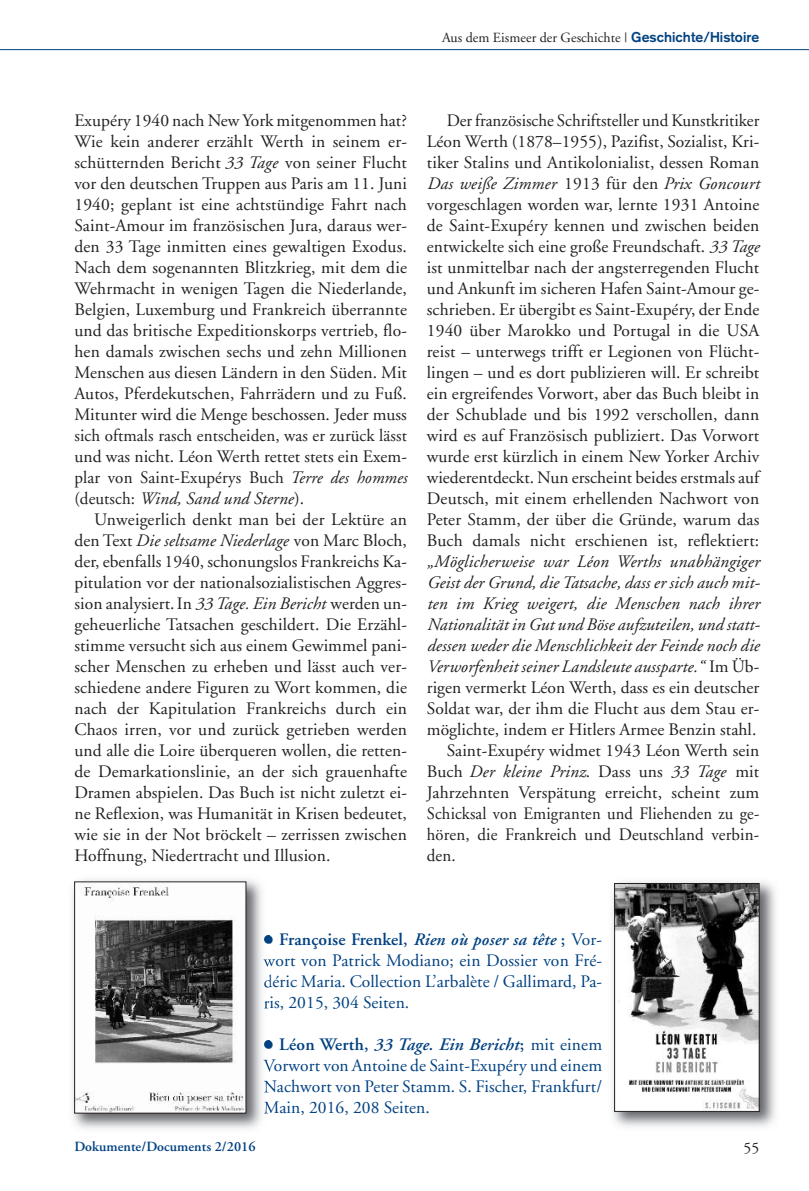
<style>
.page{position:relative;width:809px;height:1191px;background:#fff}
.page>*{position:absolute;margin:0;border:0;box-sizing:border-box;transform-origin:0 0}
.t1{font:17.5px/21px "Adobe Garamond";letter-spacing:.01em;color:#231f20;text-align:justify}
.t2{font:italic 17.5px "Adobe Garamond";letter-spacing:.005em;color:#231f20}
.t3{font:17.5px/21px "Adobe Garamond";letter-spacing:.005em;color:#014181;text-align:justify}
.t4{font:17.5px "Adobe Garamond";letter-spacing:.01em;color:#231f20;scale:.95 1}
.t5{font:15.75px "Adobe Garamond";color:#231f20}
.t6{font:14px "Adobe Garamond";letter-spacing:.005em;color:#231f20}
.t7{font:600 14px "Adobe Garamond";letter-spacing:.005em;color:#014181}
.s1{font-family:"Akzidenz Grotesk";font-weight:700;color:#014181}
.s2{font-style:italic}
.s3{font-style:normal}
.s4{font-weight:600}
.s5{font-weight:600;font-style:italic}
</style>
<div class="page">
<hr style="left:0;top:49px;width:809px;height:1px;background:#014181">
<img style="left:72px;top:879px;width:197px;height:250px">
<svg style="left:264px;top:935px;width:5px;height:8px"></svg>
<svg style="left:263px;top:958px;width:6px;height:8px"></svg>
<svg style="left:264px;top:974px;width:5px;height:13px"></svg>
<svg style="left:264px;top:999px;width:5px;height:10px"></svg>
<svg style="left:264px;top:1040px;width:5px;height:8px"></svg>
<svg style="left:263px;top:1059px;width:6px;height:12px"></svg>
<svg style="left:264px;top:1079px;width:5px;height:13px"></svg>
<svg style="left:264px;top:1101px;width:5px;height:13px"></svg>
<img style="left:76px;top:883px;width:168px;height:228px">
<img style="left:612px;top:881px;width:164px;height:246px">
<img style="left:616px;top:885px;width:141px;height:224px">
<div style="left:614px;top:883px;width:145px;height:228px;border:1px solid #231f20"></div>
<p class="t6" style="left:442px;top:32px;width:319px">Aus dem Eismeer der Geschichte | <span class="s1">Geschichte/Histoire</span></p>
<p class="t1" style="left:74px;top:111px;width:334px">Exupéry 1940 nach New York mitgenommen hat?<br>Wie kein anderer erzählt Werth in seinem er&shy;schütternden Bericht <span class="s2">33 Tage</span> von seiner Flucht vor den deutschen Truppen aus Paris am 11. Juni 1940; geplant ist eine achtstündige Fahrt nach Saint-Amour im französischen Jura, daraus wer&shy;den 33 Tage inmitten eines gewaltigen Exodus.<br>Nach dem sogenannten Blitzkrieg, mit dem die Wehrmacht in wenigen Tagen die Niederlande, Belgien, Luxemburg und Frankreich überrannte und das britische Expeditionskorps vertrieb, flo&shy;hen damals zwischen sechs und zehn Millionen Menschen aus diesen Ländern in den Süden. Mit Autos, Pferdekutschen, Fahrrädern und zu Fuß.<br>Mitunter wird die Menge beschossen. Jeder muss sich oftmals rasch entscheiden, was er zurück lässt und was nicht. Léon Werth rettet stets ein Exem&shy;plar von Saint-Exupérys Buch <span class="s2">Terre des hommes </span>(deutsch: <span class="s2">Wind, Sand und Sterne</span>).</p>
<p class="t1" style="left:74px;top:510px;width:334px;text-indent:20px">Unweigerlich denkt man bei der Lektüre an den Text <span class="s2">Die seltsame Niederlage</span> von Marc Bloch, der, ebenfalls 1940, schonungslos Frankreichs Ka&shy;pitulation vor der nationalsozialistischen Aggres&shy;sion analysiert.In <span class="s2">33Tage. Ein Bericht</span> werden un&shy;geheuerliche Tatsachen geschildert. Die Erzähl&shy;stimme versucht sich aus einem Gewimmel pani&shy;scher Menschen zu erheben und lässt auch ver&shy;schiedene andere Figuren zu Wort kommen, die nach der Kapitulation Frankreichs durch ein Chaos irren, vor und zurück getrieben werden und alle die Loire überqueren wollen, die retten&shy;de Demarkationslinie, an der sich grauenhafte Dramen abspielen. Das Buch ist nicht zuletzt ei&shy;ne Reflexion, was Humanität in Krisen bedeutet, wie sie in der Not bröckelt – zerrissen zwischen Hoffnung, Niedertracht und Illusion.</p>
<p class="t1" style="left:427px;top:111px;width:334px;text-indent:20px">Der französische Schriftsteller und Kunstkritiker Léon Werth (1878–1955), Pazifist, Sozialist, Kri&shy;tiker Stalins und Antikolonialist, dessen Roman <span class="s2">Das weiße Zimmer</span> 1913 für den <span class="s2">Prix Goncourt </span>vorgeschlagen worden war, lernte 1931 Antoine de Saint-Exupéry kennen und zwischen beiden entwickelte sich eine große Freundschaft. <span class="s2">33 Tage </span>ist unmittelbar nach der angsterregenden Flucht und Ankunft im sicheren Hafen Saint-Amour ge&shy;schrieben. Er übergibt es Saint-Exupéry, der Ende 1940 über Marokko und Portugal in die USA reist – unterwegs trifft er Legionen von Flücht&shy;lingen – und es dort publizieren will. Er schreibt ein ergreifendes Vorwort, aber das Buch bleibt in der Schublade und bis 1992 verschollen, dann wird es auf Französisch publiziert. Das Vorwort wurde erst kürzlich in einem New Yorker Archiv wiederentdeckt. Nun erscheint beides erstmals auf Deutsch, mit einem erhellenden Nachwort von Peter Stamm, der über die Gründe, warum das Buch damals nicht erschienen ist, reflektiert:</p>
<p class="t2" style="left:427px;top:554px;width:334px">„Möglicherweise war Léon Werths unabhängiger</p>
<p class="t2" style="left:427px;top:575px;width:335px">Geist der Grund, dieTatsache, dass er sich auch mit-</p>
<p class="t2" style="left:427px;top:596px;width:334px">ten im Krieg weigert, die Menschen nach ihrer</p>
<p class="t2" style="left:427px;top:617px;width:335px">Nationalität in Gut und Böse aufzuteilen, und statt-</p>
<p class="t2" style="left:427px;top:638px;width:334px">dessen weder die Menschlichkeit der Feinde noch die</p>
<p class="t2" style="left:427px;top:659px;width:334px">Verworfenheit seiner Landsleute aussparte.“ <span class="s3">Im Üb-</span></p>
<p class="t1" style="left:427px;top:678px;width:334px">rigen vermerkt Léon Werth, dass es ein deutscher</p>
<p class="t1" style="left:427px;top:699px;width:334px">Soldat war, der ihm die Flucht aus dem Stau er-</p>
<p class="t1" style="left:427px;top:720px;width:331px">möglichte, indem er Hitlers Armee Benzin stahl.</p>
<p class="t1" style="left:446px;top:741px;width:314px">Saint-Exupéry widmet 1943 Léon Werth sein</p>
<p class="t2" style="left:427px;top:764px;width:334px"><span class="s3">Buch</span> Der kleine Prinz<span class="s3">. Dass uns</span> 33 Tage <span class="s3">mit</span></p>
<p class="t1" style="left:427px;top:783px;width:334px">Jahrzehnten Verspätung erreicht, scheint zum</p>
<p class="t4" style="left:427px;top:806px;width:351px">Schicksal von Emigranten und Fliehenden zu ge-</p>
<p class="t4" style="left:427px;top:827px;width:351px">hören, die Frankreich und Deutschland verbin-</p>
<p class="t1" style="left:427px;top:846px;width:30px">den.</p>
<p class="t3" style="left:263px;top:930px;width:340px">● <span class="s4">Françoise Frenkel,</span> <span class="s5">Rien où poser sa tête</span> <span class="s4">;</span> Vor&shy;wort von Patrick Modiano; ein Dossier von Fré&shy;déric Maria. Collection L’arbalète / Gallimard, Pa&shy;ris, 2015, 304 Seiten.</p>
<p class="t3" style="left:263px;top:1035px;width:340px">● <span class="s4">Léon Werth,</span> <span class="s5">33 Tage. Ein Bericht</span><span class="s4">;</span> mit einem Vorwort von Antoine de Saint-Exupéry und einem Nachwort von Peter Stamm. S. Fischer, Frankfurt/ Main, 2016, 208 Seiten.</p>
<p class="t7" style="left:74px;top:1141px;width:183px">Dokumente/Documents 2/2016</p>
<p class="t5" style="left:743px;top:1141px;width:17px">55</p>
</div>
